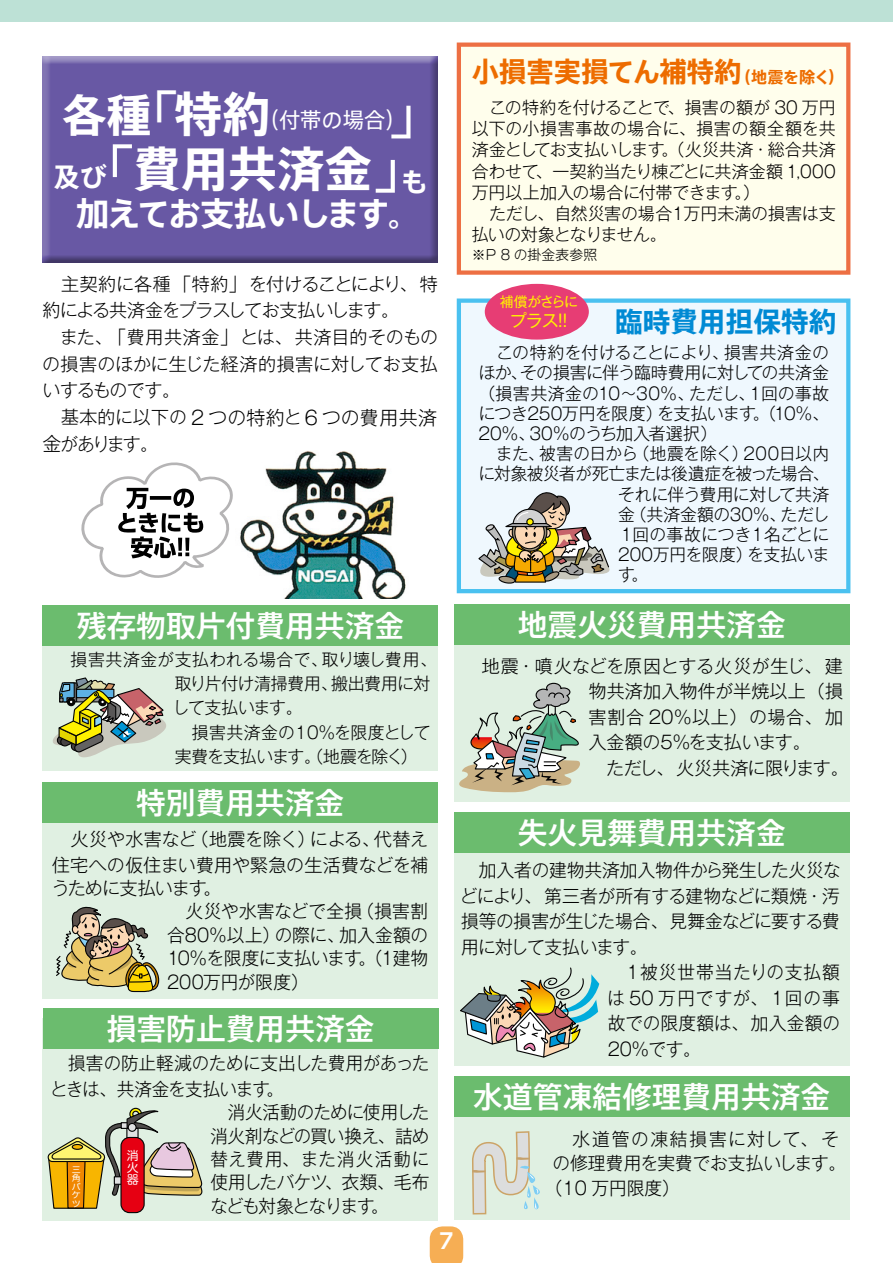
<style>
.page{position:relative;width:893px;height:1263px;background:#fff}
.page>*{position:absolute;margin:0;border:0;box-sizing:border-box;transform-origin:0 0}
.t1{font:700 51px "Axis Std";color:#fff}
.t2{font:700 47.85px "Axis Std";color:#fff}
.t3{font:700 44.7px "Axis Std";color:#fff}
.t4{font:700 33px "Axis Std";letter-spacing:-.06em;color:#fff}
.t5{font:500 29.7px "Axis Std";color:#fff}
.t6{font:700 27.6px "Axis Std";color:#ed6c00}
.t7{font:700 27.6px "Axis Std";color:#008ad4}
.t8{font:21.3px "Axis Std";color:#fff}
.t9{font:700 21px "UD Shin Go Pro De";color:#fff}
.t10{font:300 19.2px "Gothic MB101 Pro";letter-spacing:.015em;color:#000}
.t11{font:300 18px/25.5px "Gothic MB101 Pro";letter-spacing:-.01em;color:#000}
.t12{font:300 18px "Gothic MB101 Pro";letter-spacing:.055em;color:#000}
.t13{font:300 18px "Gothic MB101 Pro";letter-spacing:-.04em;color:#000}
.t14{font:300 18px "Gothic MB101 Pro";letter-spacing:.09em;color:#000}
.t15{font:300 18px "Gothic MB101 Pro";letter-spacing:-.045em;color:#000}
.t16{font:300 18px "Gothic MB101 Pro";letter-spacing:-.05em;color:#000}
.t17{font:300 16.95px/21.3px "Gothic MB101 Pro";letter-spacing:-.015em;color:#000}
.t18{font:300 16.95px "Gothic MB101 Pro";letter-spacing:-.04em;color:#000}
.t19{font:16.95px "Gothic MB101 Pro";color:#fff100}
.t20{font:700 15.9px "Axis Std";color:#ed6c00}
.t21{font:300 13.8px "Gothic MB101 Pro";letter-spacing:.01em;color:#000}
.t22{font:13.8px "Gothic MB101 Pro";letter-spacing:-.08em;color:#fff100}
.t23{font:12px/12px "Hira Maru Pro W4";color:#fff;text-align:justify}
.t24{font:8.55px/8.6px "Hira Maru Pro W4";color:#fff;text-align:justify;scale:1.05 1}
.s1{font-size:49.95px}
.s2{font-size:47.85px}
.s3{font-size:26.55px}
.s4{font-size:51px}
.s5{font-size:18px}
.s6{font-size:19.2px}
</style>
<div class="page">
<div style="left:43px;top:606px;width:395px;height:165px;background:#e0f0e2"></div>
<div style="left:43px;top:782px;width:395px;height:216px;background:#e0f0e2"></div>
<div style="left:43px;top:1018px;width:395px;height:202px;background:#e0f0e2"></div>
<div style="left:454px;top:606px;width:395px;height:195px;background:#e0f0e2"></div>
<div style="left:454px;top:813px;width:395px;height:253px;background:#e0f0e2"></div>
<div style="left:454px;top:1089px;width:395px;height:131px;background:#e0f0e2"></div>
<div style="left:43px;top:605px;width:395px;height:41px;background:#6bbc6e"></div>
<div style="left:43px;top:782px;width:395px;height:41px;background:#6bbc6e"></div>
<div style="left:454px;top:604px;width:396px;height:41px;background:#6bbc6e"></div>
<div style="left:43px;top:1008px;width:396px;height:41px;background:#6bbc6e"></div>
<div style="left:454px;top:1076px;width:396px;height:41px;background:#6bbc6e"></div>
<div style="left:454px;top:812px;width:396px;height:41px;background:#6bbc6e"></div>
<svg style="left:53px;top:677px;width:113px;height:80px"></svg>
<svg style="left:56px;top:906px;width:104px;height:87px"></svg>
<svg style="left:459px;top:682px;width:121px;height:120px"></svg>
<div style="left:457px;top:43px;width:393px;height:232px;background:#fffeec;border:4px solid #ed6f43"></div>
<div style="left:457px;top:298px;width:393px;height:295px;background:#eff8fe;border:4px solid #4ac1f0"></div>
<svg style="left:47px;top:1107px;width:156px;height:114px"></svg>
<div style="left:128px;top:1123px;width:8px;height:8px;background:#e0e1e1;border-radius:50%"></div>
<div style="left:128px;top:1123px;width:9px;height:9px;border:1px solid #050505;border-radius:50%"></div>
<div style="left:0;top:0;width:893px;height:21px;background:#bde1d6"></div>
<svg style="left:460px;top:967px;width:139px;height:248px"></svg>
<svg style="left:430px;top:1226px;width:33px;height:37px"></svg>
<div style="left:485px;top:284px;width:104px;height:56px;background:#e73d74;border-radius:50%"></div>
<svg style="left:467px;top:492px;width:148px;height:102px"></svg>
<img style="left:240px;top:451px;width:166px;height:148px">
<svg style="left:81px;top:462px;width:152px;height:116px"></svg>
<div style="left:41px;top:55px;width:406px;height:209px;background:#000;opacity:.38"></div>
<h3 class="t3" style="left:62px;top:81px;width:209px">各種<span class="s1">「</span><span class="s2">特約</span></h3>
<p class="t8" style="left:258px;top:104px;width:150px">（付帯の場合）</p>
<h1 class="t1" style="left:390px;top:75px;width:53px">」</h1>
<h2 class="t2" style="left:54px;top:132px;width:376px"><span class="s3">及び</span><span class="s4">「</span>費用共済金<span class="s4">」</span><sub>も</sub></h2>
<h3 class="t4" style="left:76px;top:189px;width:346px">加えてお支払いします。</h3>
<p class="t11" style="left:42px;top:268px;width:398px;line-height:26.5px;text-indent:19px">主契約に各種「特約」を付けることにより、特約による共済金をプラスしてお支払いします。<br>　また、「費用共済金」とは、共済目的そのものの損害のほかに生じた経済的損害に対してお支払いするものです。</p>
<p class="t10" style="left:61px;top:401px;width:378px"><span class="s5">基本的に以下の</span> 2 つの特約<span class="s5">と</span>6 つの費用共済</p>
<p class="t11" style="left:43px;top:429px;width:117px"><span class="s6">金</span>があります。</p>
<h3 class="t5" style="left:77px;top:604px;width:329px">残存物取片付費用共済金</h3>
<p class="t17" style="left:172px;top:645px;width:266px;line-height:24.3px;text-indent:-102px">損害共済金が支払われる場合で、取り壊し費用、取り片付け清掃費用、搬出費用に対して支払います。<br>　損害共済金の10％を限度として実費を支払います。（地震を除く）</p>
<h3 class="t5" style="left:136px;top:780px;width:210px">特別費用共済金</h3>
<h3 class="t6" style="left:472px;top:51px;width:271px">小損害実損てん補特約</h3>
<p class="t20" style="left:735px;top:64px;width:111px;rotate:1deg">（地震を除く）</p>
<p class="t17" style="left:472px;top:94px;width:365px">　この特約を付けることで、損害の額が 30 万円以下の小損害事故の場合に、損害の額全額を共済金としてお支払いします。（火災共済・総合共済合わせて、一契約当たり棟ごとに共済金額 1,000万円以上加入の場合に付帯できます。）<br>　ただし、自然災害の場合１万円未満の損害は支払いの対象となりません。</p>
<p class="t21" style="left:472px;top:243px;width:127px">※Ｐ 8 の掛金表参照</p>
<p class="t22" style="left:500px;top:290px;width:79px">補償がさらに</p>
<p class="t19" style="left:510px;top:306px;width:59px">プラス!!</p>
<h3 class="t7" style="left:615px;top:301px;width:223px">臨時費用担保特約</h3>
<p class="t17" style="left:478px;top:340px;width:352px;line-height:20.2px;text-align:justify;text-indent:18px">この特約を付けることにより、損害共済金のほか、その損害に伴う臨時費用に対しての共済金（損害共済金の10～30％、ただし、１回の事故につき250万円を限度）を支払います。（10％、20％、30％のうち加入者選択）</p>
<p class="t17" style="left:496px;top:441px;width:335px">また、被害の日から（地震を除く）200日以内</p>
<p class="t18" style="left:478px;top:460px;width:352px">に対象被災者が死亡または後遺症を被った場合、</p>
<p class="t17" style="left:618px;top:481px;width:213px">それに伴う費用に対して共済</p>
<p class="t17" style="left:618px;top:501px;width:213px">金（共済金額の30％、ただし</p>
<p class="t17" style="left:618px;top:521px;width:213px">１回の事故につき１名ごとに</p>
<p class="t17" style="left:618px;top:542px;width:213px">200万円を限度）を支払いま</p>
<p class="t17" style="left:618px;top:562px;width:32px">す。</p>
<h3 class="t5" style="left:518px;top:602px;width:269px">地震火災費用共済金</h3>
<p class="t11" style="left:589px;top:650px;width:262px;text-indent:-107px">地震・噴火などを原因とする火災が生じ、建物共済加入物件が半焼以上（損害割合 20％以上）の場合、加入金額の５％を支払います。<br>　ただし、火災共済に限ります。</p>
<p class="t11" style="left:70px;top:824px;width:359px">火災や水害など（地震を除く）による、代替え</p>
<h3 class="t5" style="left:518px;top:810px;width:269px">失火見舞費用共済金</h3>
<p class="t11" style="left:52px;top:849px;width:378px">住宅への仮住まい費用や緊急の生活費などを補</p>
<p class="t16" style="left:52px;top:873px;width:171px">うために支払います。</p>
<p class="t11" style="left:186px;top:896px;width:244px">火災や水害などで全損（損害割</p>
<p class="t11" style="left:167px;top:920px;width:263px">合80％以上）の際に、加入金額の</p>
<p class="t13" style="left:167px;top:943px;width:263px">10％を限度に支払います。（１建物</p>
<p class="t11" style="left:167px;top:966px;width:143px">200万円が限度）</p>
<p class="t11" style="left:479px;top:855px;width:363px">加入者の建物共済加入物件から発生した火災な</p>
<p class="t11" style="left:460px;top:880px;width:381px">どにより、第三者が所有する建物などに類焼・汚</p>
<p class="t11" style="left:461px;top:906px;width:380px">損等の損害が生じた場合、見舞金などに要する費</p>
<p class="t15" style="left:461px;top:932px;width:188px">用に対して支払います。</p>
<p class="t12" style="left:608px;top:957px;width:233px">　１被災世帯当たりの支払額</p>
<p class="t12" style="left:607px;top:983px;width:234px">は 50 万円ですが、１回の事</p>
<p class="t11" style="left:608px;top:1008px;width:234px">故での限度額は、加入金額の</p>
<p class="t11" style="left:608px;top:1033px;width:95px">20％です。</p>
<h3 class="t5" style="left:107px;top:1006px;width:269px">損害防止費用共済金</h3>
<p class="t11" style="left:50px;top:1048px;width:381px;text-indent:18px">損害の防止軽減のために支出した費用があったときは、共済金を支払います。</p>
<p class="t11" style="left:210px;top:1098px;width:221px;line-height:23.4px;text-align:justify">　消火活動のために使用した消火剤などの買い換え、詰め替え費用、また消火活動に使用したバケツ、衣類、毛布なども対象となります。</p>
<h3 class="t5" style="left:473px;top:1074px;width:359px">水道管凍結修理費用共済金</h3>
<p class="t14" style="left:572px;top:1124px;width:268px">水道管の凍結損害に対して、そ</p>
<p class="t11" style="left:552px;top:1148px;width:295px">の修理費用を実費でお支払いします。</p>
<p class="t11" style="left:545px;top:1173px;width:136px">（10 万円限度）</p>
<p class="t23" style="left:127px;top:1149px;width:13px">消火器</p>
<p class="t24" style="left:72px;top:1164px;width:10px">三角バケツ</p>
<p class="t9" style="left:440px;top:1223px;width:15px">7</p>
</div>
